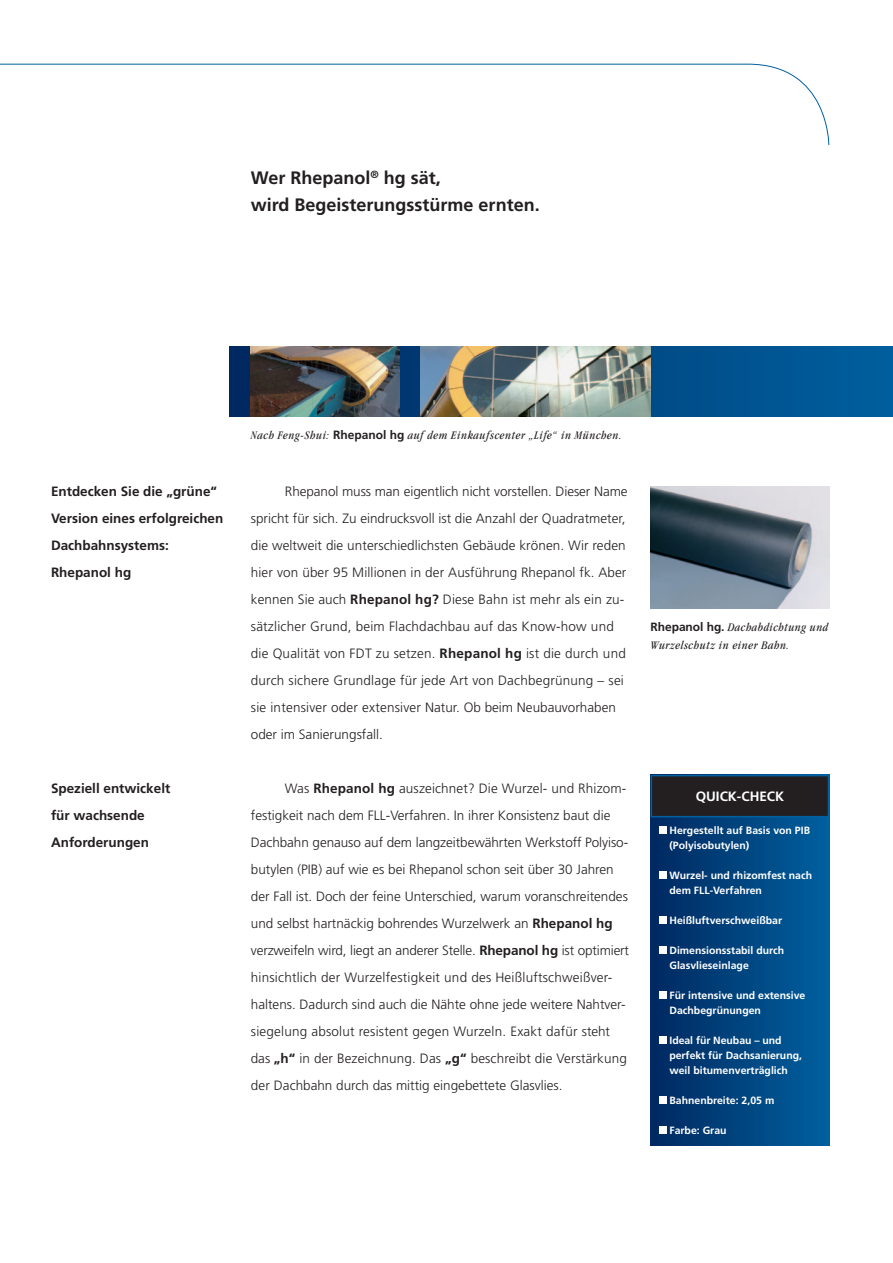
<style>
.page{position:relative;width:893px;height:1263px;background:#fff}
.page>*{position:absolute;margin:0;border:0;box-sizing:border-box;transform-origin:0 0}
.t1{font:700 18px/27px "Frutiger";color:#231f20}
.t2{font:300 13.5px/27px "Frutiger";color:#231f20}
.t3{font:700 13.5px/27px "Frutiger";color:#231f20}
.t4{font:700 13.5px "Frutiger";color:#fff}
.t5{font:italic condensed 12px/18px "Garamond";letter-spacing:.05em;color:#231f20}
.t6{font:700 10.5px/15px "Frutiger";color:#fff}
.s1{font-family:"Frutiger";font-weight:700;font-style:normal;font-stretch:normal}
.s2{font-weight:700}
</style>
<div class="page">
<svg style="left:0;top:63px;width:830px;height:82px"></svg>
<img style="left:0;top:64px;width:1px;height:1199px">
<div style="left:651px;top:775px;width:178px;height:370px;background:linear-gradient(to right,#002960,#005f9e)"></div>
<div style="left:651px;top:776px;width:177px;height:41px;background:#231f20"></div>
<div style="left:651px;top:775px;width:178px;height:42px;border:2px solid #0060a0"></div>
<div style="left:659px;top:826px;width:7px;height:8px;background:#fff"></div>
<div style="left:659px;top:871px;width:7px;height:8px;background:#fff"></div>
<div style="left:659px;top:916px;width:7px;height:8px;background:#fff"></div>
<div style="left:659px;top:946px;width:7px;height:8px;background:#fff"></div>
<div style="left:659px;top:991px;width:7px;height:8px;background:#fff"></div>
<div style="left:659px;top:1036px;width:7px;height:8px;background:#fff"></div>
<div style="left:659px;top:1096px;width:7px;height:8px;background:#fff"></div>
<div style="left:659px;top:1126px;width:7px;height:8px;background:#fff"></div>
<svg style="left:230px;top:347px;width:663px;height:70px;background:#014f8b"></svg>
<img style="left:651px;top:487px;width:178px;height:121px">
<img style="left:251px;top:347px;width:149px;height:70px">
<img style="left:421px;top:347px;width:230px;height:70px">
<h1 class="t1" style="left:251px;top:164px;width:291px">Wer Rhepanol<sup>®</sup> hg sät,<br>wird Begeisterungsstürme ernten.</h1>
<p class="t3" style="left:51px;top:478px;width:174px">Entdecken Sie die „grüne“<br>Version eines erfolgreichen<br>Dachbahnsystems:<br>Rhepanol hg</p>
<p class="t3" style="left:51px;top:775px;width:121px">Speziell entwickelt für wachsende<br>Anforderungen</p>
<p class="t5" style="left:251px;top:427px;width:372px">Nach Feng-Shui: <span class="s1">Rhepanol hg</span> auf dem Einkaufscenter „Life“ in München.</p>
<p class="t2" style="left:251px;top:478px;width:378px;text-indent:34px">Rhepanol muss man eigentlich nicht vorstellen. Dieser Name spricht für sich. Zu eindrucksvoll ist die Anzahl der Quadratmeter, die weltweit die unterschiedlichsten Gebäude krönen. Wir reden hier von über 95 Millionen in der Ausführung Rhepanol fk. Aber kennen Sie auch <span class="s2">Rhepanol hg?</span> Diese Bahn ist mehr als ein zu&shy;sätzlicher Grund, beim Flachdachbau auf das Know-how und die Qualität von FDT zu setzen. <span class="s2">Rhepanol hg</span> ist die durch und durch sichere Grundlage für jede Art von Dachbegrünung – sei sie intensiver oder extensiver Natur. Ob beim Neubauvorhaben oder im Sanierungsfall.</p>
<p class="t5" style="left:651px;top:618px;width:179px"><span class="s1">Rhepanol hg.</span> Dachabdichtung und<br>Wurzelschutz in einer Bahn.</p>
<p class="t2" style="left:251px;top:775px;width:380px;text-indent:34px">Was <span class="s2">Rhepanol hg</span> auszeichnet? Die Wurzel- und Rhizom&shy;festigkeit nach dem FLL-Verfahren. In ihrer Konsistenz baut die Dachbahn genauso auf dem langzeitbewährten Werkstoff Polyiso&shy;butylen (PIB) auf wie es bei Rhepanol schon seit über 30 Jahren der Fall ist. Doch der feine Unterschied, warum voranschreitendes und selbst hartnäckig bohrendes Wurzelwerk an <span class="s2">Rhepanol hg </span>verzweifeln wird, liegt an anderer Stelle. <span class="s2">Rhepanol hg</span> ist optimiert hinsichtlich der Wurzelfestigkeit und des Heißluftschweißver&shy;haltens. Dadurch sind auch die Nähte ohne jede weitere Nahtver&shy;siegelung absolut resistent gegen Wurzeln. Exakt dafür steht das <span class="s2">„h“</span> in der Bezeichnung. Das <span class="s2">„g“</span> beschreibt die Verstärkung der Dachbahn durch das mittig eingebettete Glasvlies.</p>
<p class="t4" style="left:696px;top:789px;width:90px">QUICK-CHECK</p>
<p class="t6" style="left:669px;top:823px;width:142px">Hergestellt auf Basis von PIB (Polyisobutylen)</p>
<p class="t6" style="left:669px;top:868px;width:144px">Wurzel- und rhizomfest nach dem FLL-Verfahren</p>
<p class="t6" style="left:669px;top:913px;width:114px">Heißluftverschweißbar</p>
<p class="t6" style="left:669px;top:943px;width:116px">Dimensionsstabil durch<br>Glasvlieseinlage</p>
<p class="t6" style="left:669px;top:988px;width:137px">Für intensive und extensive<br>Dachbegrünungen</p>
<p class="t6" style="left:669px;top:1033px;width:134px">Ideal für Neubau – und perfekt für Dachsanierung, weil bitumenverträglich</p>
<p class="t6" style="left:669px;top:1093px;width:106px">Bahnenbreite: 2,05 m</p>
<p class="t6" style="left:669px;top:1123px;width:59px">Farbe: Grau</p>
</div>
